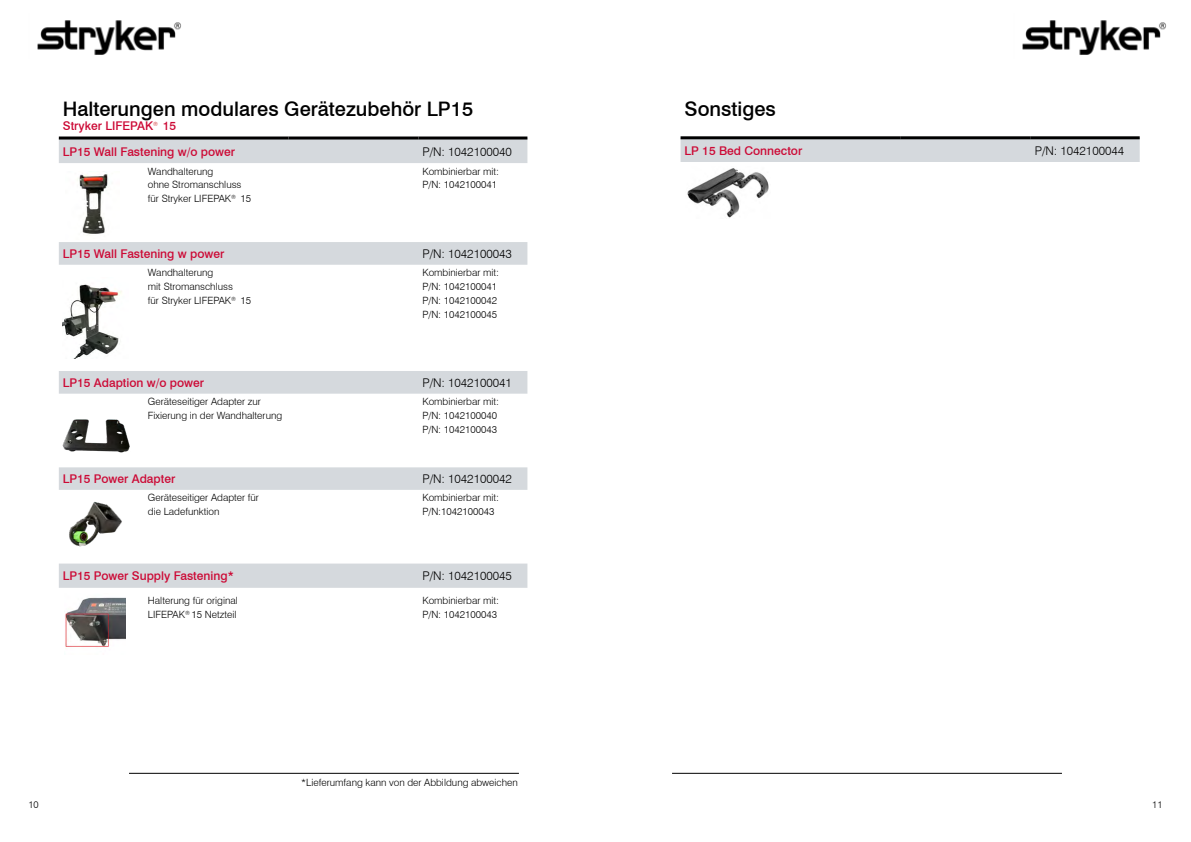
<style>
.page{position:relative;width:1191px;height:842px;background:#fff}
.page>*{position:absolute;margin:0;border:0;box-sizing:border-box;transform-origin:0 0}
.t1{font:500 20px "Swiss 721 BT";color:#000}
.t2{font:500 12px/26.2px "Swiss 721 BT";color:#cc0935}
.t3{font:300 12px "Swiss 721 BT";color:#000}
.t4{font:300 10px/13.8px "Swiss 721 BT";color:#000}
.t5{font:300 9.7px "Swiss 721 BT";color:#000}
</style>
<div class="page">
<hr style="left:672px;top:773px;width:390px;height:1px;background:#000">
<hr style="left:129px;top:773px;width:390px;height:1px;background:#000">
<svg style="left:59px;top:140px;width:468px;height:448px"></svg>
<hr style="left:59px;top:137px;width:229px;height:3px;background:#000">
<hr style="left:288px;top:137px;width:130px;height:3px;background:#000">
<hr style="left:418px;top:137px;width:109px;height:3px;background:#000">
<img style="left:63px;top:277px;width:65px;height:82px">
<img style="left:66px;top:172px;width:54px;height:67px">
<img style="left:37px;top:20px;width:144px;height:35px">
<img style="left:60px;top:500px;width:73px;height:49px">
<img style="left:60px;top:408px;width:73px;height:49px">
<img style="left:65px;top:597px;width:61px;height:50px">
<img style="left:1022px;top:20px;width:144px;height:35px">
<div style="left:680px;top:139px;width:459px;height:23px;background:#d5d9dd"></div>
<hr style="left:680px;top:136px;width:220px;height:3px;background:#000">
<hr style="left:900px;top:136px;width:130px;height:3px;background:#000">
<hr style="left:1030px;top:136px;width:109px;height:3px;background:#000">
<img style="left:687px;top:168px;width:82px;height:50px">
<h1 class="t1" style="left:63px;top:97px;width:412px">Halterungen modulares Gerätezubehör LP15</h1>
<p class="t2" style="left:63px;top:112px;width:174px">Stryker LIFEPAK<sup>®</sup> 15<br>LP15 Wall Fastening w/o power</p>
<p class="t3" style="left:422px;top:144px;width:91px">P/N: 1042100040</p>
<p class="t4" style="left:148px;top:164px;width:105px">Wandhalterung<br>ohne Stromanschluss für Stryker LIFEPAK<sup>®</sup> 15</p>
<p class="t4" style="left:422px;top:164px;width:78px">Kombinierbar mit:<br>P/N: 1042100041</p>
<p class="t2" style="left:63px;top:240px;width:163px">LP15 Wall Fastening w power</p>
<p class="t3" style="left:422px;top:246px;width:91px">P/N: 1042100043</p>
<p class="t4" style="left:148px;top:266px;width:105px">Wandhalterung<br>mit Stromanschluss<br>für Stryker LIFEPAK<sup>®</sup> 15</p>
<p class="t4" style="left:422px;top:266px;width:78px">Kombinierbar mit:<br>P/N: 1042100041<br>P/N: 1042100042<br>P/N: 1042100045</p>
<p class="t2" style="left:63px;top:369px;width:143px">LP15 Adaption w/o power</p>
<p class="t3" style="left:422px;top:375px;width:91px">P/N: 1042100041</p>
<p class="t4" style="left:148px;top:395px;width:136px">Geräteseitiger Adapter zur<br>Fixierung in der Wandhalterung</p>
<p class="t4" style="left:422px;top:395px;width:78px">Kombinierbar mit:<br>P/N: 1042100040<br>P/N: 1042100043</p>
<p class="t2" style="left:63px;top:466px;width:114px">LP15 Power Adapter</p>
<p class="t3" style="left:422px;top:472px;width:91px">P/N: 1042100042</p>
<p class="t4" style="left:148px;top:491px;width:113px">Geräteseitiger Adapter für die Ladefunktion</p>
<p class="t4" style="left:422px;top:491px;width:78px">Kombinierbar mit:<br>P/N:1042100043</p>
<p class="t2" style="left:63px;top:563px;width:172px">LP15 Power Supply Fastening*</p>
<p class="t3" style="left:422px;top:569px;width:91px">P/N: 1042100045</p>
<p class="t4" style="left:148px;top:593px;width:91px">Halterung für original<br>LIFEPAK<sup>®</sup> 15 Netzteil</p>
<p class="t4" style="left:422px;top:593px;width:78px">Kombinierbar mit:<br>P/N: 1042100043</p>
<p class="t4" style="left:301px;top:775px;width:218px">*Lieferumfang kann von der Abbildung abweichen</p>
<h1 class="t1" style="left:684px;top:97px;width:93px">Sonstiges</h1>
<p class="t2" style="left:684px;top:138px;width:119px">LP 15 Bed Connector</p>
<p class="t3" style="left:1034px;top:144px;width:91px">P/N: 1042100044</p>
<p class="t5" style="left:28px;top:798px;width:12px">10</p>
<p class="t5" style="left:1152px;top:798px;width:12px">11</p>
</div>
